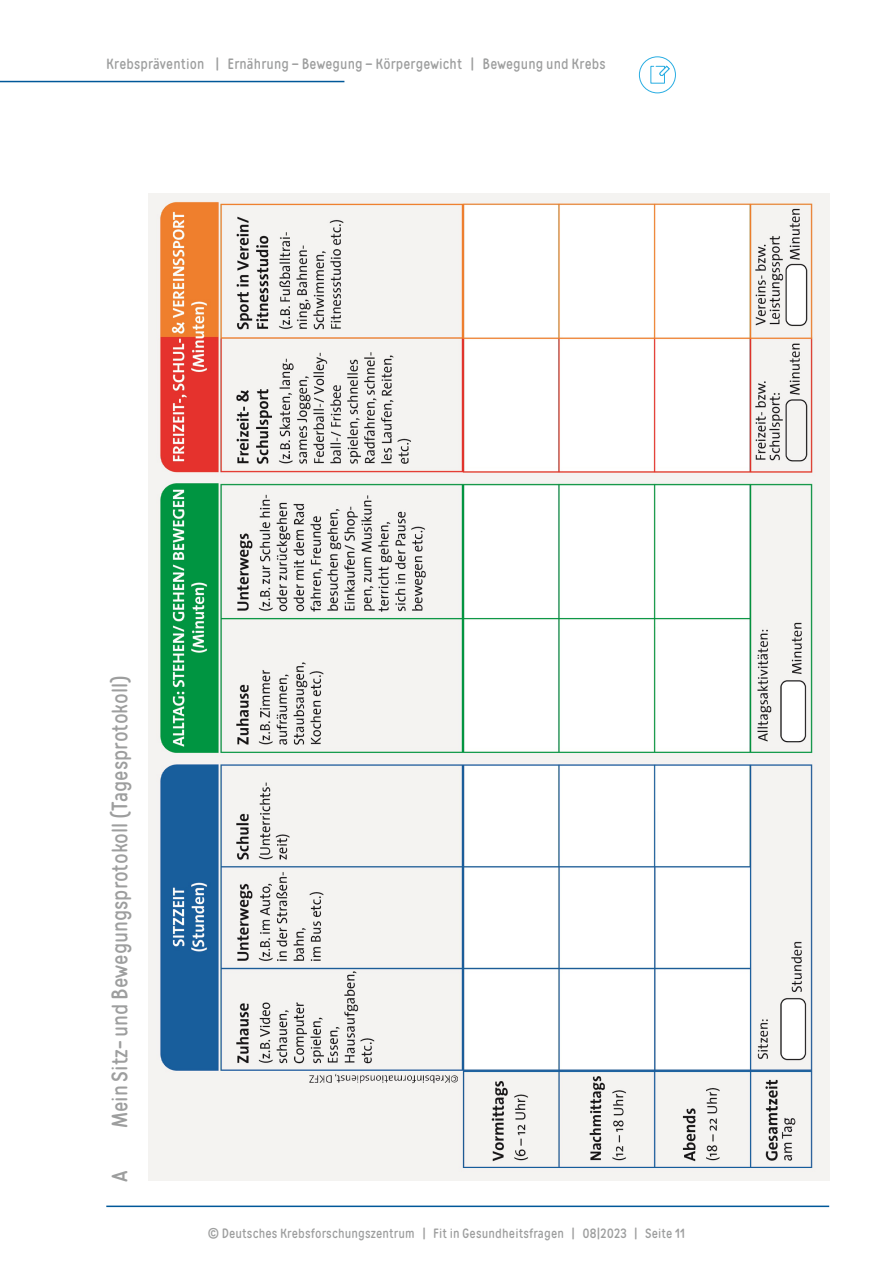
<style>
.page{position:relative;width:893px;height:1263px;background:#fff}
.page>*{position:absolute;margin:0;border:0;box-sizing:border-box;transform-origin:0 0}
.t1{font:22.5px "Matias";color:#9d9e9e}
.t2{font:15px "Matias";letter-spacing:.01em;color:#9d9e9e}
.t3{font:13.5px "Matias";letter-spacing:.01em;color:#9d9e9e}
</style>
<div class="page">
<hr style="left:106px;top:1205px;width:723px;height:2px;background:#005899">
<hr style="left:0;top:81px;width:344px;height:1px;background:#005899">
<div style="left:639px;top:56px;width:37px;height:37px;border:1px solid #29ade2;border-radius:50%"></div>
<svg style="left:650px;top:65px;width:20px;height:19px"></svg>
<img style="left:149px;top:193px;width:680px;height:987px">
<p class="t2" style="left:106px;top:55px;width:501px">Krebsprävention | Ernährung – Bewegung – Körpergewicht | Bewegung und Krebs</p>
<h1 class="t1" style="left:106px;top:1128px;width:455px;rotate:-90deg">Mein Sitz- und Bewegungsprotokoll (Tagesprotokoll)</h1>
<h1 class="t1" style="left:106px;top:1182px;width:13px;rotate:-90deg">A</h1>
<p class="t3" style="left:208px;top:1225px;width:479px">© Deutsches Krebsforschungszentrum | Fit in Gesundheitsfragen | 08|2023 | Seite 11</p>
</div>
